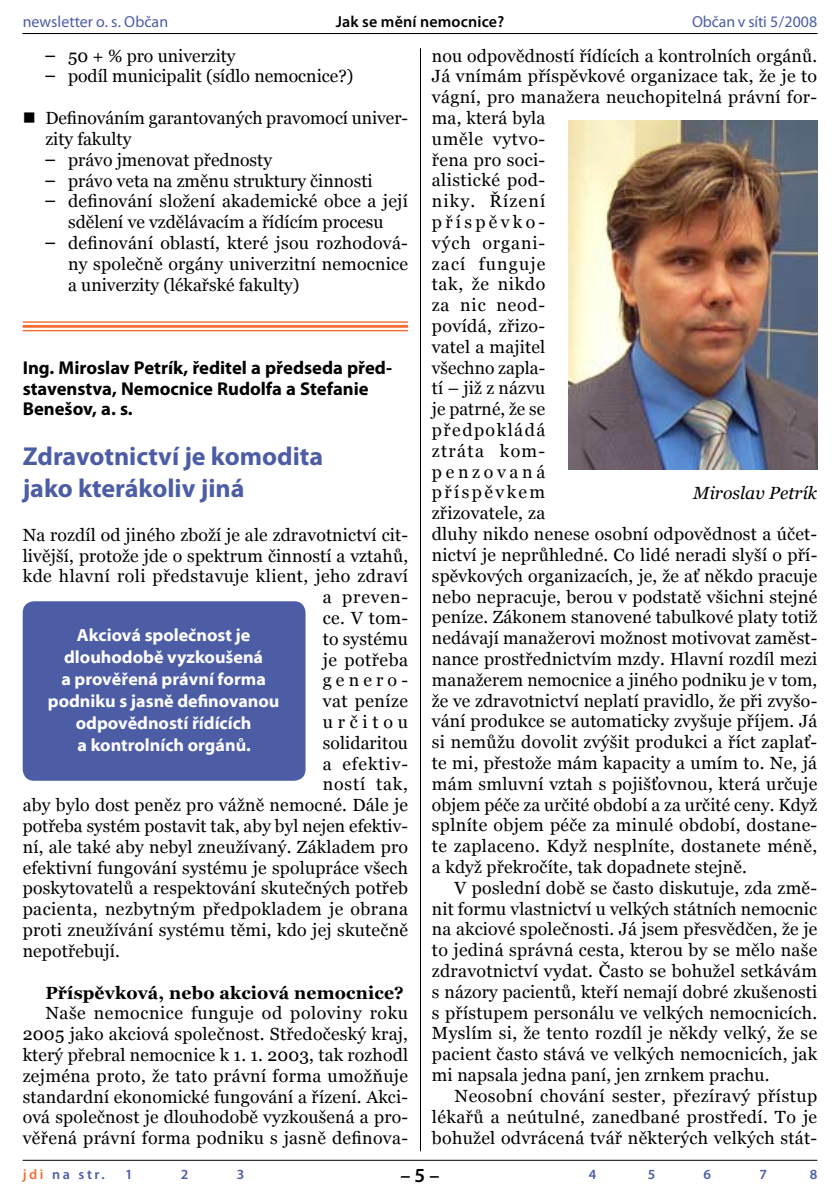
<style>
.page{position:relative;width:840px;height:1191px;background:#fff}
.page>*{position:absolute;margin:0;border:0;box-sizing:border-box;transform-origin:0 0}
.t1{font:700 26px/32.4px "Myriad Pro";color:#4c5da6}
.t2{font:600 20px "Myriad Pro";color:#000}
.t3{font:700 18.6px/20.8px "Myriad Pro";color:#000}
.t4{font:17.6px/20.8px "Georgia";letter-spacing:.01em;color:#000;text-align:justify}
.t5{font:17.6px/22px "Myriad Bd Web";color:#fff;text-align:center}
.t6{font:700 17.6px "Georgia";letter-spacing:.01em;color:#000}
.t7{font:italic 17.6px "Georgia";color:#000}
.t8{font:17.6px "Georgia";letter-spacing:.05em;color:#000}
.t9{font:17.6px "Georgia";letter-spacing:.045em;color:#000}
.t10{font:17.6px "Georgia";letter-spacing:.265em;color:#000}
.t11{font:16px "Myriad Pro";letter-spacing:.005em;color:#4c5da6}
.t12{font:600 16px "Myriad Pro";letter-spacing:.01em;color:#000}
.t13{font:600 14px "Myriad Pro";letter-spacing:.185em;color:#4c5da6}
.s1{font-family:"Tahoma"}
.s2{color:#f27034}
</style>
<div class="page">
<hr style="left:23px;top:1159px;width:793px;height:1px;background:#000">
<hr style="left:23px;top:33px;width:793px;height:1px;background:#000">
<hr style="left:420px;top:48px;width:1px;height:1103px;background:#000">
<img style="left:568px;top:120px;width:248px;height:349px">
<hr style="left:23px;top:321px;width:385px;height:2px;background:#f27034">
<hr style="left:23px;top:325px;width:385px;height:3px;background:#f27034">
<hr style="left:23px;top:330px;width:385px;height:1px;background:#f27034">
<div style="left:23px;top:601px;width:282px;height:179px;background:#4c5da6;border-radius:11px"></div>
<p class="t11" style="left:23px;top:12px;width:147px">newsletter o. s. Občan</p>
<p class="t12" style="left:335px;top:12px;width:170px">Jak se mění nemocnice?</p>
<p class="t11" style="left:691px;top:12px;width:127px">Občan v síti 5/2008</p>
<p class="t4" style="left:45px;top:45px;width:192px"><span class="s1">–</span> 50 + % pro univerzity</p>
<p class="t4" style="left:45px;top:66px;width:309px"><span class="s1">–</span> podíl municipalit (sídlo nemocnice?)</p>
<p class="t4" style="left:45px;top:108px;width:364px;text-indent:-23px">■ Definováním garantovaných pravomocí univer&shy;zity fakulty</p>
<p class="t4" style="left:45px;top:149px;width:228px"><span class="s1">–</span> právo jmenovat přednosty</p>
<p class="t4" style="left:45px;top:170px;width:328px"><span class="s1">–</span> právo veta na změnu struktury činnosti</p>
<p class="t4" style="left:45px;top:191px;width:364px;text-align:center"><span class="s1">–</span> definování složení akademické obce a její sdělení ve vzdělávacím a řídícím procesu</p>
<p class="t4" style="left:68px;top:232px;width:341px;text-indent:-23px"><span class="s1">–</span> definování oblastí, které jsou rozhodová&shy;ny společně orgány univerzitní nemocnice a univerzity (lékařské fakulty)</p>
<p class="t3" style="left:23px;top:356px;width:370px">Ing. Miroslav Petrík, ředitel a předseda před&shy;stavenstva, Nemocnice Rudolfa a Stefanie<br>Benešov, a. s.</p>
<h1 class="t1" style="left:23px;top:439px;width:302px">Zdravotnictví je komodita jako kterákoliv jiná</h1>
<p class="t4" style="left:23px;top:524px;width:386px">Na rozdíl od jiného zboží je ale zdravotnictví cit-</p>
<p class="t4" style="left:23px;top:545px;width:386px">livější, protože jde o spektrum činností a vztahů,</p>
<p class="t4" style="left:23px;top:566px;width:386px">kde hlavní roli představuje klient, jeho zdraví</p>
<p class="t4" style="left:322px;top:586px;width:87px">a preven-</p>
<p class="t4" style="left:322px;top:607px;width:87px">ce. V tom-</p>
<p class="t4" style="left:322px;top:628px;width:87px">to systému</p>
<p class="t4" style="left:322px;top:649px;width:87px">je potřeba</p>
<p class="t4" style="left:322px;top:670px;width:87px">genero-</p>
<p class="t4" style="left:322px;top:690px;width:87px">vat peníze</p>
<p class="t10" style="left:322px;top:712px;width:87px">určitou</p>
<p class="t4" style="left:322px;top:732px;width:87px">solidaritou</p>
<p class="t8" style="left:322px;top:753px;width:87px">a efektiv-</p>
<p class="t9" style="left:322px;top:774px;width:87px">ností tak,</p>
<p class="t4" style="left:23px;top:794px;width:386px">aby bylo dost peněz pro vážně nemocné. Dále je</p>
<p class="t4" style="left:23px;top:815px;width:386px">potřeba systém postavit tak, aby byl nejen efektiv-</p>
<p class="t4" style="left:23px;top:836px;width:386px">ní, ale také aby nebyl zneužívaný. Základem pro</p>
<p class="t4" style="left:23px;top:857px;width:386px">efektivní fungování systému je spolupráce všech</p>
<p class="t4" style="left:23px;top:878px;width:386px">poskytovatelů a respektování skutečných potřeb</p>
<p class="t4" style="left:23px;top:898px;width:386px">pacienta, nezbytným předpokladem je obrana</p>
<p class="t4" style="left:23px;top:919px;width:386px">proti zneužívání systému těmi, kdo jej skutečně</p>
<p class="t4" style="left:23px;top:940px;width:99px">nepotřebují.</p>
<p class="t6" style="left:45px;top:982px;width:360px">Příspěvková, nebo akciová nemocnice?</p>
<p class="t4" style="left:23px;top:1002px;width:386px;text-indent:23px">Naše nemocnice funguje od poloviny roku 2005 jako akciová společnost. Středočeský kraj, který přebral nemocnice k 1. 1. 2003, tak rozhodl zejména proto, že tato právní forma umožňuje standardní ekonomické fungování a řízení. Akci&shy;ová společnost je dlouhodobě vyzkoušená a pro&shy;věřená právní forma podniku s jasně definova-</p>
<p class="t5" style="left:48px;top:624px;width:233px">Akciová společnost je dlouhodobě vyzkoušená<br>a prověřená právní forma podniku s jasně definovanou odpovědností řídících<br>a kontrolních orgánů.</p>
<p class="t4" style="left:431px;top:45px;width:386px;text-align:left">nou odpovědností řídících a kontrolních orgánů.<br>Já vnímám příspěvkové organizace tak, že je to vágní, pro manažera neuchopitelná právní for&shy;ma, která byla<br>uměle vytvo-<br>řena pro soci-<br>alistické pod-<br>niky. Řízení<br>příspěvko-<br>vých organi-<br>zací funguje<br>tak, že nikdo<br>za nic neod-<br>povídá, zřizo-<br>vatel a majitel<br>všechno zapla-<br>tí – již z názvu<br>je patrné, že se<br>předpokládá<br>ztráta kom-<br>penzovaná<br>příspěvkem<br>zřizovatele, za<br>dluhy nikdo nenese osobní odpovědnost a účet&shy;nictví je neprůhledné. Co lidé neradi slyší o pří&shy;spěvkových organizacích, je, že ať někdo pracuje nebo nepracuje, berou v podstatě všichni stejné peníze. Zákonem stanovené tabulkové platy totiž nedávají manažerovi možnost motivovat zaměst&shy;nance prostřednictvím mzdy. Hlavní rozdíl mezi manažerem nemocnice a jiného podniku je v tom, že ve zdravotnictví neplatí pravidlo, že při zvyšo&shy;vání produkce se automaticky zvyšuje příjem. Já si nemůžu dovolit zvýšit produkci a říct zaplať&shy;te mi, přestože mám kapacity a umím to. Ne, já mám smluvní vztah s pojišťovnou, která určuje objem péče za určité období a za určité ceny. Když splníte objem péče za minulé období, dostane&shy;te zaplaceno. Když nesplníte, dostanete méně, a když překročíte, tak dopadnete stejně.</p>
<p class="t4" style="left:431px;top:877px;width:386px;text-indent:23px">V poslední době se často diskutuje, zda změ&shy;nit formu vlastnictví u velkých státních nemocnic na akciové společnosti. Já jsem přesvědčen, že je to jediná správná cesta, kterou by se mělo naše zdravotnictví vydat. Často se bohužel setkávám s názory pacientů, kteří nemají dobré zkušenosti s přístupem personálu ve velkých nemocnicích.<br>Myslím si, že tento rozdíl je někdy velký, že se pacient často stává ve velkých nemocnicích, jak mi napsala jedna paní, jen zrnkem prachu.</p>
<p class="t4" style="left:431px;top:1085px;width:386px;text-indent:23px">Neosobní chování sester, přezíravý přístup lékařů a neútulné, zanedbané prostředí. To je bohužel odvrácená tvář některých velkých stát-</p>
<p class="t7" style="left:693px;top:483px;width:125px">Miroslav Petrík</p>
<p class="t13" style="left:23px;top:1165px;width:83px"><span class="s2">jdi</span> na str.</p>
<p class="t13" style="left:125px;top:1165px;width:5px">1</p>
<p class="t13" style="left:181px;top:1165px;width:8px">2</p>
<p class="t13" style="left:237px;top:1165px;width:9px">3</p>
<p class="t13" style="left:588px;top:1165px;width:9px">4</p>
<p class="t13" style="left:647px;top:1165px;width:9px">5</p>
<p class="t13" style="left:703px;top:1165px;width:9px">6</p>
<p class="t13" style="left:759px;top:1165px;width:9px">7</p>
<p class="t13" style="left:809px;top:1165px;width:9px">8</p>
<p class="t2" style="left:400px;top:1162px;width:41px">– –</p>
</div>
